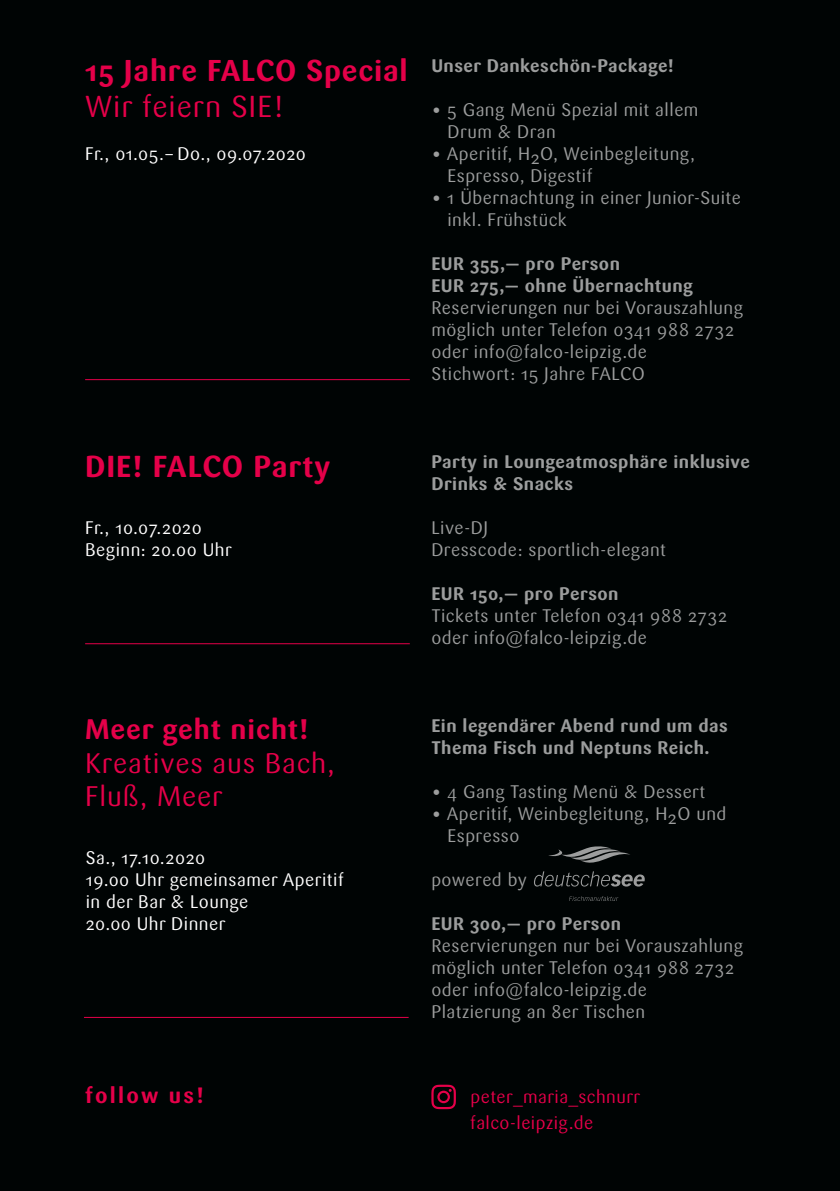
<style>
.page{position:relative;width:840px;height:1191px;background:#fff}
.page>*{position:absolute;margin:0;border:0;box-sizing:border-box;transform-origin:0 0}
.t1{font:700 30px "Sari OT";letter-spacing:.03em;color:#e50049}
.t2{font:30px "Sari OT";letter-spacing:.03em;color:#e50049}
.t3{font:700 29.8px "Sari OT";letter-spacing:.025em;color:#e50049}
.t4{font:28px/33.6px "Sari OT";letter-spacing:.03em;color:#e50049}
.t5{font:700 28px "Sari OT";letter-spacing:.03em;color:#e50049}
.t6{font:700 22px "Sari OT";letter-spacing:.1em;color:#e50049}
.t7{font:18px/22px "Sari OT";letter-spacing:.025em;color:#9c9d9d}
.t8{font:700 18px/22px "Sari OT";letter-spacing:.025em;color:#9c9d9d}
.t9{font:18px/22px "Sari OT";letter-spacing:.025em;color:#fff}
.t10{font:18px/26px "Sari OT";letter-spacing:.025em;color:#e50049}
.s1{font-weight:700}
</style>
<div class="page">
<div style="left:0;top:0;width:839px;height:1191px;background:#000404"></div>
<hr style="left:85px;top:379px;width:324px;height:1px;background:#e50049">
<hr style="left:85px;top:643px;width:324px;height:1px;background:#e50049">
<hr style="left:84px;top:1017px;width:324px;height:1px;background:#e50049">
<svg style="left:431px;top:1084px;width:24px;height:25px"></svg>
<svg style="left:569px;top:896px;width:49px;height:5px"></svg>
<svg style="left:534px;top:871px;width:110px;height:15px"></svg>
<svg style="left:548px;top:846px;width:82px;height:17px"></svg>
<h2 class="t3" style="left:85px;top:51px;width:324px">15 Jahre FALCO Special</h2>
<h1 class="t2" style="left:85px;top:87px;width:201px">Wir feiern SIE!</h1>
<p class="t9" style="left:85px;top:143px;width:222px">Fr., 01.05.– Do., 09.07.2020</p>
<p class="t8" style="left:431px;top:55px;width:244px">Unser Dankeschön-Package!</p>
<p class="t7" style="left:447px;top:99px;width:252px;text-indent:-16px"><span class="s1">•</span> 5 Gang Menü Spezial mit allem<br>Drum &amp; Dran</p>
<p class="t7" style="left:447px;top:143px;width:249px;text-indent:-16px"><span class="s1">•</span> Aperitif, H2O, Weinbegleitung,<br>Espresso, Digestif</p>
<p class="t7" style="left:447px;top:187px;width:295px;text-indent:-16px"><span class="s1">•</span> 1 Übernachtung in einer Junior-Suite inkl. Frühstück</p>
<p class="t8" style="left:431px;top:253px;width:263px">EUR 355,— pro Person<br>EUR 275,— ohne Übernachtung</p>
<p class="t7" style="left:431px;top:297px;width:313px">Reservierungen nur bei Vorauszahlung möglich unter Telefon 0341 988 2732 oder info@falco-leipzig.de<br>Stichwort: 15 Jahre FALCO</p>
<h1 class="t1" style="left:85px;top:446px;width:246px">DIE! FALCO Party</h1>
<p class="t9" style="left:85px;top:517px;width:148px">Fr., 10.07.2020<br>Beginn: 20.00 Uhr</p>
<h3 class="t5" style="left:85px;top:711px;width:225px">Meer geht nicht!</h3>
<h3 class="t4" style="left:85px;top:746px;width:251px">Kreatives aus Bach,<br>Fluß, Meer</h3>
<p class="t9" style="left:86px;top:847px;width:259px">Sa., 17.10.2020<br>19.00 Uhr gemeinsamer Aperitif in der Bar &amp; Lounge<br>20.00 Uhr Dinner</p>
<p class="t8" style="left:431px;top:451px;width:320px">Party in Loungeatmosphäre inklusive<br>Drinks &amp; Snacks</p>
<p class="t7" style="left:431px;top:517px;width:236px">Live-DJ<br>Dresscode: sportlich-elegant</p>
<p class="t8" style="left:431px;top:583px;width:188px">EUR 150,— pro Person</p>
<p class="t7" style="left:431px;top:605px;width:297px">Tickets unter Telefon 0341 988 2732 oder info@falco-leipzig.de</p>
<p class="t8" style="left:431px;top:715px;width:298px">Ein legendärer Abend rund um das<br>Thema Fisch und Neptuns Reich.</p>
<p class="t7" style="left:431px;top:781px;width:275px"><span class="s1">•</span> 4 Gang Tasting Menü &amp; Dessert</p>
<p class="t7" style="left:447px;top:803px;width:280px;text-indent:-16px"><span class="s1">•</span> Aperitif, Weinbegleitung, H2O und<br>Espresso</p>
<p class="t7" style="left:431px;top:869px;width:97px">powered by</p>
<p class="t8" style="left:431px;top:913px;width:191px">EUR 300,— pro Person</p>
<p class="t7" style="left:431px;top:935px;width:313px">Reservierungen nur bei Vorauszahlung möglich unter Telefon 0341 988 2732 oder info@falco-leipzig.de<br>Platzierung an 8er Tischen</p>
<p class="t6" style="left:85px;top:1080px;width:120px">follow us!</p>
<p class="t10" style="left:470px;top:1083px;width:171px">peter_maria_schnurr falco-leipzig.de</p>
</div>
